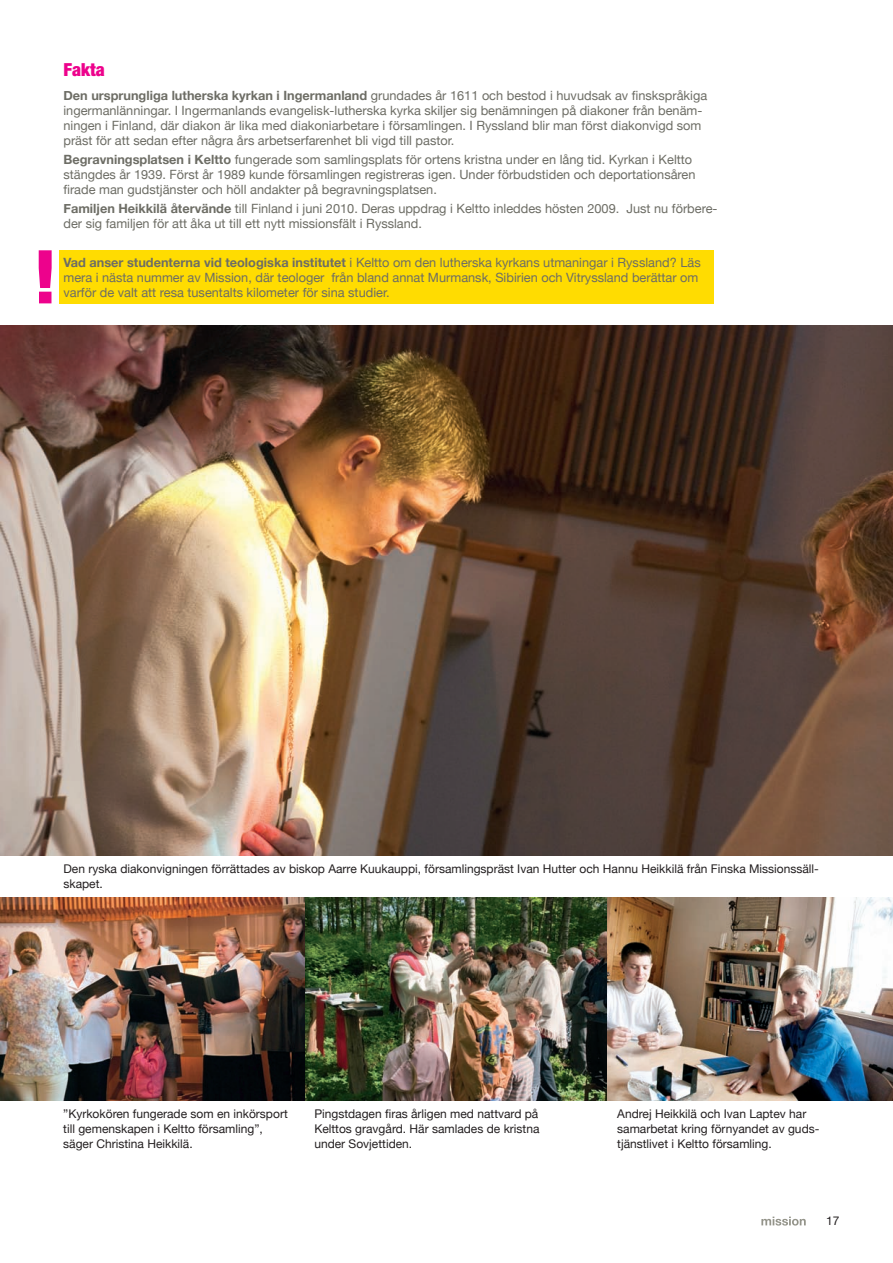
<style>
.page{position:relative;width:893px;height:1263px;background:#fff}
.page>*{position:absolute;margin:0;border:0;box-sizing:border-box;transform-origin:0 0}
.t1{font:900 condensed 18px "Helvetica Neue LT Std";color:#ed028c}
.t2{font:12.75px/15px "Helvetica Neue";color:#6d6d65}
.t3{font:12px/15px "Helvetica Neue";color:#231f20}
.s1{font-weight:700}
</style>
<div class="page">
<svg style="left:761px;top:1216px;width:44px;height:9px"></svg>
<div style="left:59px;top:250px;width:653px;height:53px;background:#ffdc01"></div>
<img style="left:304px;top:897px;width:588px;height:203px">
<img style="left:0;top:325px;width:892px;height:530px">
<svg style="left:39px;top:250px;width:13px;height:53px"></svg>
<img style="left:1px;top:897px;width:303px;height:203px">
<h1 class="t1" style="left:63px;top:63px;width:43px">Fakta</h1>
<p class="t2" style="left:63px;top:88px;width:645px"><span class="s1">Den ursprungliga lutherska kyrkan i Ingermanland</span> grundades år 1611 och bestod i huvudsak av finskspråkiga ingermanlänningar. I Ingermanlands evangelisk-lutherska kyrka skiljer sig benämningen på diakoner från benäm&shy;ningen i Finland, där diakon är lika med diakoniarbetare i församlingen. I Ryssland blir man först diakonvigd som präst för att sedan efter några års arbetserfarenhet bli vigd till pastor.</p>
<p class="t2" style="left:63px;top:152px;width:633px"><span class="s1">Begravningsplatsen i Keltto</span> fungerade som samlingsplats för ortens kristna under en lång tid. Kyrkan i Keltto stängdes år 1939. Först år 1989 kunde församlingen registreras igen. Under förbudstiden och deportationsåren firade man gudstjänster och höll andakter på begravningsplatsen.</p>
<p class="t2" style="left:63px;top:201px;width:655px"><span class="s1">Familjen Heikkilä återvände</span> till Finland i juni 2010. Deras uppdrag i Keltto inleddes hösten 2009. Just nu förbere&shy;der sig familjen för att åka ut till ett nytt missionsfält i Ryssland.</p>
<p class="t2" style="left:63px;top:255px;width:638px"><span class="s1">Vad anser studenterna vid teologiska institutet</span> i Keltto om den lutherska kyrkans utmaningar i Ryssland? Läs mera i nästa nummer av Mission, där teologer från bland annat Murmansk, Sibirien och Vitryssland berättar om varför de valt att resa tusentalts kilometer för sina studier.</p>
<p class="t3" style="left:63px;top:860px;width:756px">Den ryska diakonvigningen förrättades av biskop Aarre Kuukauppi, församlingspräst Ivan Hutter och Hannu Heikkilä från Finska Missionssäll&shy;skapet.</p>
<p class="t3" style="left:314px;top:1105px;width:226px;text-align:justify">Pingstdagen firas årligen med nattvard på Kelttos gravgård. Här samlades de kristna under Sovjettiden.</p>
<p class="t3" style="left:63px;top:1105px;width:226px">”Kyrkokören fungerade som en inkörsport till gemenskapen i Keltto församling”, säger Christina Heikkilä.</p>
<p class="t3" style="left:617px;top:1105px;width:204px">Andrej Heikkilä och Ivan Laptev har samarbetat kring förnyandet av guds&shy;tjänstlivet i Keltto församling.</p>
<p class="t3" style="left:826px;top:1212px;width:15px">17</p>
</div>
